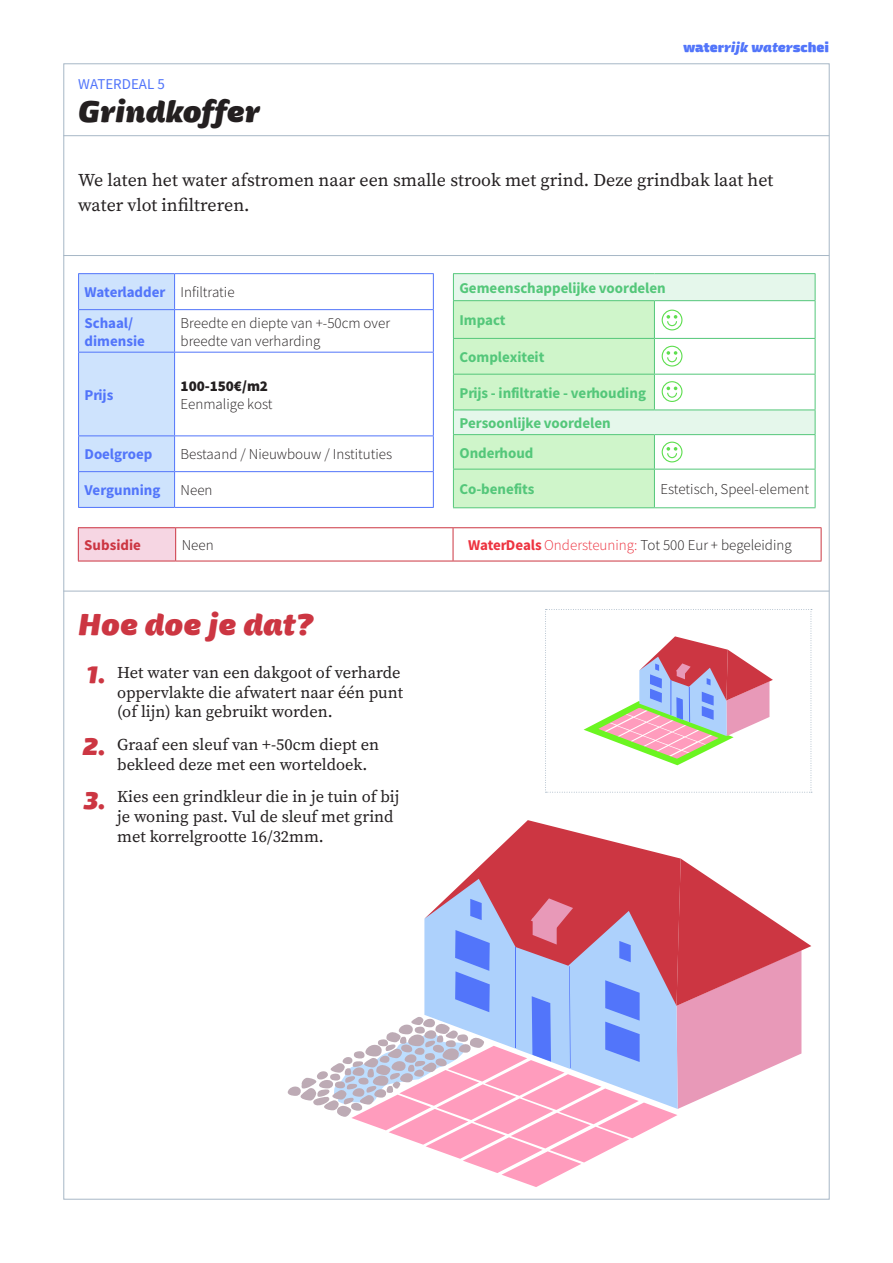
<style>
.page{position:relative;width:893px;height:1263px;background:#fff}
.page>*{position:absolute;margin:0;border:0;box-sizing:border-box;transform-origin:0 0}
.t1{font:italic 900 30px "Mangerica";color:#cc3642}
.t2{font:italic 900 30px "Mangerica";color:#231f20}
.t3{font:italic 900 24px "Mangerica";color:#cc3642}
.t4{font:18px/25.5px "Source Serif Variable";color:#231f20}
.t5{font:16.5px/19.8px "Source Serif Variable";color:#231f20}
.t6{font:15px/18px "Source Sans Variable";color:#231f20}
.t7{font:15px/29.8px "Source Sans Variable";color:#54c77a}
.t8{font:15px/30.3px "Source Sans Variable";color:#5275fa}
.t9{font:15px "Source Sans Variable";color:#ed3340}
.t10{font:15px "Source Sans Variable";color:#cc3642}
.t11{font:900 13.5px "Mangerica";color:#5275fa}
.s1{font-style:italic}
.s2{color:#231f20}
</style>
<div class="page">
<hr style="left:63px;top:591px;width:766px;height:1px;background:#a7b7c6">
<hr style="left:63px;top:255px;width:766px;height:1px;background:#a7b7c6">
<hr style="left:63px;top:135px;width:766px;height:1px;background:#a7b7c6">
<svg style="left:79px;top:274px;width:95px;height:233px;background:#cce1fc"></svg>
<svg style="left:175px;top:274px;width:258px;height:233px"></svg>
<hr style="left:78px;top:273px;width:97px;height:1px;background:#5275fa">
<hr style="left:78px;top:274px;width:1px;height:35px;background:#5275fa">
<hr style="left:175px;top:273px;width:259px;height:1px;background:#5275fa">
<hr style="left:174px;top:274px;width:1px;height:35px;background:#5275fa">
<hr style="left:433px;top:274px;width:1px;height:35px;background:#5275fa">
<hr style="left:78px;top:309px;width:97px;height:1px;background:#5275fa">
<hr style="left:78px;top:310px;width:1px;height:42px;background:#5275fa">
<hr style="left:175px;top:309px;width:259px;height:1px;background:#5275fa">
<hr style="left:174px;top:310px;width:1px;height:42px;background:#5275fa">
<hr style="left:433px;top:310px;width:1px;height:42px;background:#5275fa">
<hr style="left:78px;top:352px;width:97px;height:1px;background:#5275fa">
<hr style="left:78px;top:352px;width:1px;height:83px;background:#5275fa">
<hr style="left:175px;top:352px;width:259px;height:1px;background:#5275fa">
<hr style="left:174px;top:352px;width:1px;height:83px;background:#5275fa">
<hr style="left:433px;top:352px;width:1px;height:83px;background:#5275fa">
<hr style="left:78px;top:435px;width:97px;height:1px;background:#5275fa">
<hr style="left:78px;top:436px;width:1px;height:35px;background:#5275fa">
<hr style="left:175px;top:435px;width:259px;height:1px;background:#5275fa">
<hr style="left:174px;top:436px;width:1px;height:35px;background:#5275fa">
<hr style="left:433px;top:436px;width:1px;height:35px;background:#5275fa">
<hr style="left:78px;top:471px;width:97px;height:1px;background:#5275fa">
<hr style="left:78px;top:472px;width:1px;height:35px;background:#5275fa">
<hr style="left:175px;top:471px;width:259px;height:1px;background:#5275fa">
<hr style="left:174px;top:472px;width:1px;height:35px;background:#5275fa">
<hr style="left:433px;top:472px;width:1px;height:35px;background:#5275fa">
<hr style="left:78px;top:507px;width:97px;height:1px;background:#5275fa">
<hr style="left:175px;top:507px;width:259px;height:1px;background:#5275fa">
<svg style="left:545px;top:609px;width:267px;height:184px"></svg>
<svg style="left:488px;top:820px;width:190px;height:38px"></svg>
<svg style="left:288px;top:858px;width:523px;height:329px"></svg>
<hr style="left:453px;top:273px;width:201px;height:1px;background:#54c77a">
<hr style="left:654px;top:273px;width:161px;height:1px;background:#54c77a">
<div style="left:78px;top:528px;width:98px;height:33px;background:#f6d6e3"></div>
<svg style="left:176px;top:528px;width:645px;height:33px"></svg>
<hr style="left:78px;top:527px;width:98px;height:1px;background:#cc3642">
<hr style="left:78px;top:528px;width:1px;height:33px;background:#cc3642">
<hr style="left:176px;top:527px;width:277px;height:1px;background:#cc3642">
<hr style="left:175px;top:528px;width:1px;height:33px;background:#cc3642">
<hr style="left:453px;top:527px;width:368px;height:1px;background:#cc3642">
<hr style="left:453px;top:528px;width:1px;height:33px;background:#cc3642">
<hr style="left:821px;top:528px;width:1px;height:33px;background:#cc3642">
<hr style="left:78px;top:561px;width:98px;height:1px;background:#cc3642">
<hr style="left:176px;top:561px;width:277px;height:1px;background:#cc3642">
<hr style="left:453px;top:561px;width:368px;height:1px;background:#cc3642">
<svg style="left:453px;top:274px;width:363px;height:234px"></svg>
<p class="t8" style="left:78px;top:69px;width:88px">WATERDEAL 5</p>
<h1 class="t2" style="left:78px;top:92px;width:183px">Grindkoffer</h1>
<p class="t11" style="left:683px;top:38px;width:147px">water<span class="s1">rijk water</span>schei</p>
<p class="t4" style="left:78px;top:167px;width:697px">We laten het water afstromen naar een smalle strook met grind. Deze grindbak laat het water vlot infiltreren.</p>
<p class="t8" style="left:85px;top:277px;width:152px">Waterladder <span class="s2">Infiltratie<br></span>Schaal/</p>
<p class="t8" style="left:85px;top:325px;width:62px">dimensie</p>
<p class="t6" style="left:181px;top:314px;width:211px">Breedte en diepte van +-50cm over breedte van verharding</p>
<p class="t8" style="left:85px;top:380px;width:30px">Prijs</p>
<p class="t6" style="left:181px;top:377px;width:93px">100-150€/m2<br>Eenmalige kost</p>
<p class="t8" style="left:85px;top:439px;width:69px">Doelgroep</p>
<p class="t6" style="left:181px;top:445px;width:213px">Bestaand / Nieuwbouw / Instituties</p>
<p class="t8" style="left:85px;top:475px;width:77px">Vergunning</p>
<p class="t6" style="left:181px;top:481px;width:34px">Neen</p>
<p class="t7" style="left:459px;top:272px;width:208px;line-height:32.4px">Gemeenschappelijke voordelen<br>Impact</p>
<p class="t7" style="left:459px;top:342px;width:87px">Complexiteit</p>
<p class="t7" style="left:459px;top:378px;width:188px">Prijs - infiltratie - verhouding<br>Persoonlijke voordelen<br>Onderhoud</p>
<p class="t7" style="left:459px;top:474px;width:77px">Co-benefits</p>
<p class="t6" style="left:660px;top:480px;width:150px">Estetisch, Speel-element</p>
<p class="t10" style="left:84px;top:536px;width:58px">Subsidie</p>
<p class="t6" style="left:182px;top:536px;width:34px">Neen</p>
<p class="t9" style="left:468px;top:536px;width:325px">WaterDeals Ondersteuning: <span class="s2">Tot 500 Eur + begeleiding</span></p>
<h1 class="t1" style="left:78px;top:604px;width:237px">Hoe doe je dat?</h1>
<h2 class="t3" style="left:86px;top:658px;width:21px">1.</h2>
<p class="t5" style="left:117px;top:662px;width:287px">Het water van een dakgoot of verharde oppervlakte die afwatert naar één punt (of lijn) kan gebruikt worden.</p>
<p class="t5" style="left:117px;top:735px;width:263px">Graaf een sleuf van +-50cm diept en bekleed deze met een worteldoek.</p>
<p class="t5" style="left:117px;top:787px;width:284px">Kies een grindkleur die in je tuin of bij je woning past. Vul de sleuf met grind met korrelgrootte 16/32mm.</p>
<h2 class="t3" style="left:83px;top:731px;width:25px">2.</h2>
<h2 class="t3" style="left:84px;top:784px;width:24px">3.</h2>
</div>
